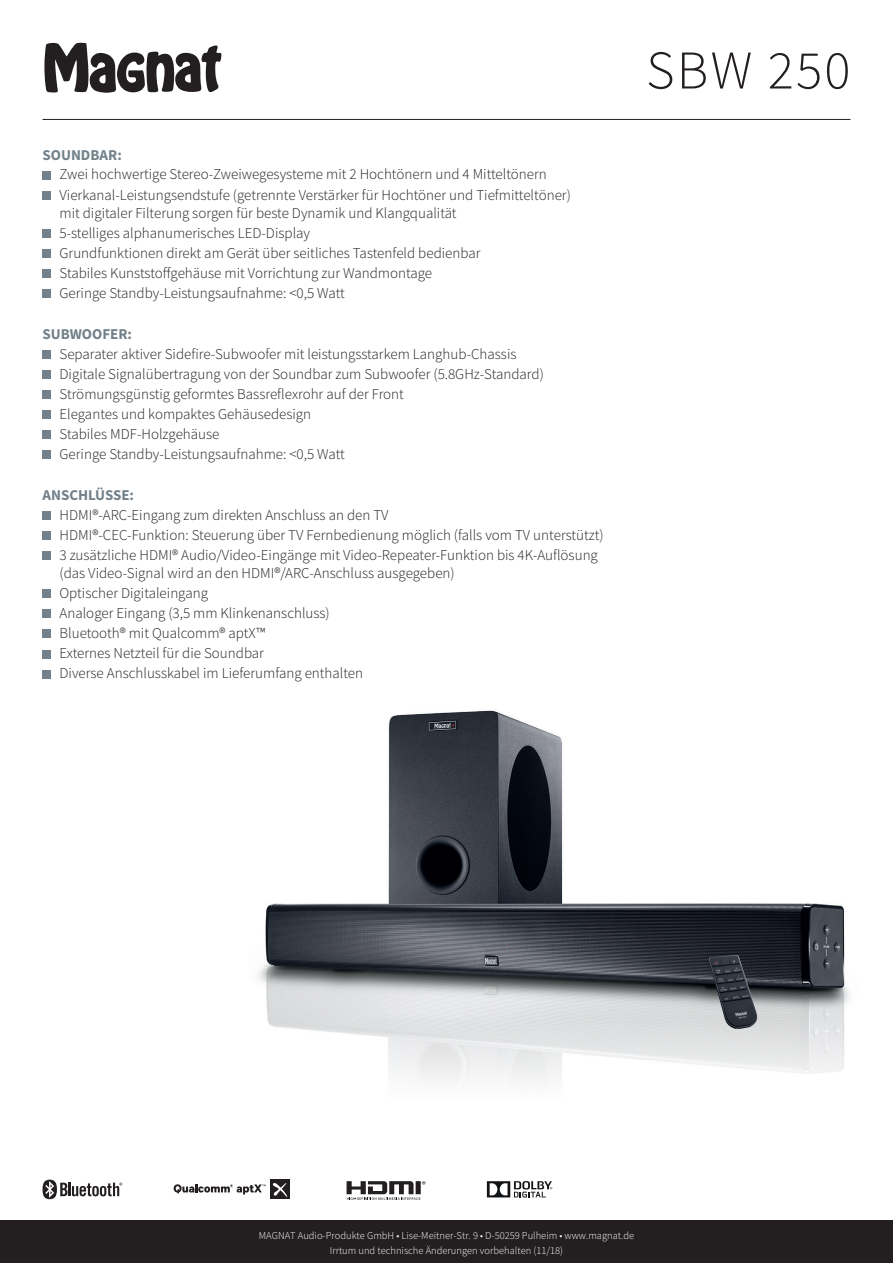
<style>
.page{position:relative;width:893px;height:1263px;background:#fff}
.page>*{position:absolute;margin:0;border:0;box-sizing:border-box;transform-origin:0 0}
.t1{font:300 54.6px "Source Sans Pro";letter-spacing:.04em;color:#231f20}
.t2{font:300 15px/20.1px "Source Sans Pro";color:#231f20}
.t3{font:700 15px "Source Sans Pro";color:#72818b}
.t4{font:300 10.5px "Source Sans Pro";color:#fff}
.t5{font:9.9px "Myriad Pro";color:#231f20}
</style>
<div class="page">
<svg style="left:44px;top:43px;width:177px;height:50px"></svg>
<div style="left:0;top:1220px;width:893px;height:43px;background:#231f20"></div>
<hr style="left:43px;top:119px;width:807px;height:1px;background:#231f20">
<svg style="left:487px;top:1181px;width:65px;height:16px"></svg>
<svg style="left:347px;top:1181px;width:74px;height:19px"></svg>
<svg style="left:43px;top:1179px;width:79px;height:20px"></svg>
<div style="left:270px;top:1179px;width:20px;height:20px;background:#231f20"></div>
<svg style="left:273px;top:1183px;width:15px;height:14px"></svg>
<svg style="left:174px;top:1184px;width:91px;height:10px"></svg>
<img style="left:258px;top:710px;width:591px;height:372px">
<img style="left:266px;top:711px;width:578px;height:278px">
<img style="left:708px;top:955px;width:50px;height:74px">
<div style="left:43px;top:171px;width:8px;height:8px;background:#72818b"></div>
<div style="left:43px;top:191px;width:8px;height:9px;background:#72818b"></div>
<div style="left:43px;top:229px;width:8px;height:9px;background:#72818b"></div>
<div style="left:43px;top:249px;width:8px;height:9px;background:#72818b"></div>
<div style="left:43px;top:269px;width:8px;height:9px;background:#72818b"></div>
<div style="left:43px;top:290px;width:8px;height:8px;background:#72818b"></div>
<div style="left:43px;top:350px;width:8px;height:8px;background:#72818b"></div>
<div style="left:43px;top:370px;width:8px;height:9px;background:#72818b"></div>
<div style="left:43px;top:390px;width:8px;height:9px;background:#72818b"></div>
<div style="left:43px;top:410px;width:8px;height:9px;background:#72818b"></div>
<div style="left:43px;top:430px;width:8px;height:9px;background:#72818b"></div>
<div style="left:43px;top:451px;width:8px;height:8px;background:#72818b"></div>
<div style="left:43px;top:511px;width:8px;height:8px;background:#72818b"></div>
<div style="left:43px;top:531px;width:8px;height:9px;background:#72818b"></div>
<div style="left:43px;top:551px;width:8px;height:9px;background:#72818b"></div>
<div style="left:43px;top:589px;width:8px;height:9px;background:#72818b"></div>
<div style="left:43px;top:609px;width:8px;height:9px;background:#72818b"></div>
<div style="left:43px;top:630px;width:8px;height:8px;background:#72818b"></div>
<div style="left:43px;top:650px;width:8px;height:8px;background:#72818b"></div>
<div style="left:43px;top:670px;width:8px;height:8px;background:#72818b"></div>
<p class="t3" style="left:43px;top:145px;width:81px">SOUNDBAR:</p>
<p class="t2" style="left:60px;top:164px;width:513px">Zwei hochwertige Stereo-Zweiwegesysteme mit 2 Hochtönern und 4 Mitteltönern<br>Vierkanal-Leistungsendstufe (getrennte Verstärker für Hochtöner und Tiefmitteltöner)</p>
<p class="t2" style="left:60px;top:203px;width:422px">mit digitaler Filterung sorgen für beste Dynamik und Klangqualität 5-stelliges alphanumerisches LED-Display<br>Grundfunktionen direkt am Gerät über seitliches Tastenfeld bedienbar Stabiles Kunststoffgehäuse mit Vorrichtung zur Wandmontage Geringe Standby-Leistungsaufnahme: &lt;0,5 Watt</p>
<p class="t3" style="left:43px;top:324px;width:91px">SUBWOOFER:</p>
<p class="t2" style="left:60px;top:343px;width:486px">Separater aktiver Sidefire-Subwoofer mit leistungsstarkem Langhub-Chassis Digitale Signalübertragung von der Soundbar zum Subwoofer (5.8GHz-Standard)<br>Strömungsgünstig geformtes Bassreflexrohr auf der Front<br>Elegantes und kompaktes Gehäusedesign<br>Stabiles MDF-Holzgehäuse<br>Geringe Standby-Leistungsaufnahme: &lt;0,5 Watt</p>
<p class="t3" style="left:43px;top:485px;width:93px">ANSCHLÜSSE:</p>
<p class="t2" style="left:60px;top:504px;width:546px">HDMI®-ARC-Eingang zum direkten Anschluss an den TV<br>HDMI®-CEC-Funktion: Steuerung über TV Fernbedienung möglich (falls vom TV unterstützt)<br>3 zusätzliche HDMI® Audio/Video-Eingänge mit Video-Repeater-Funktion bis 4K-Auflösung</p>
<p class="t2" style="left:60px;top:563px;width:397px">(das Video-Signal wird an den HDMI®/ARC-Anschluss ausgegeben)<br>Optischer Digitaleingang<br>Analoger Eingang (3,5 mm Klinkenanschluss)<br>Bluetooth® mit Qualcomm® aptX™<br>Externes Netzteil für die Soundbar<br>Diverse Anschlusskabel im Lieferumfang enthalten</p>
<h1 class="t1" style="left:646px;top:37px;width:206px">SBW 250</h1>
<p class="t5" style="left:422px;top:1178px;width:6px">®</p>
<p class="t4" style="left:259px;top:1229px;width:377px">MAGNAT Audio-Produkte GmbH • Lise-Meitner-Str. 9 • D-50259 Pulheim • www.magnat.de</p>
<p class="t4" style="left:330px;top:1244px;width:235px">Irrtum und technische Änderungen vorbehalten (11/18)</p>
</div>
